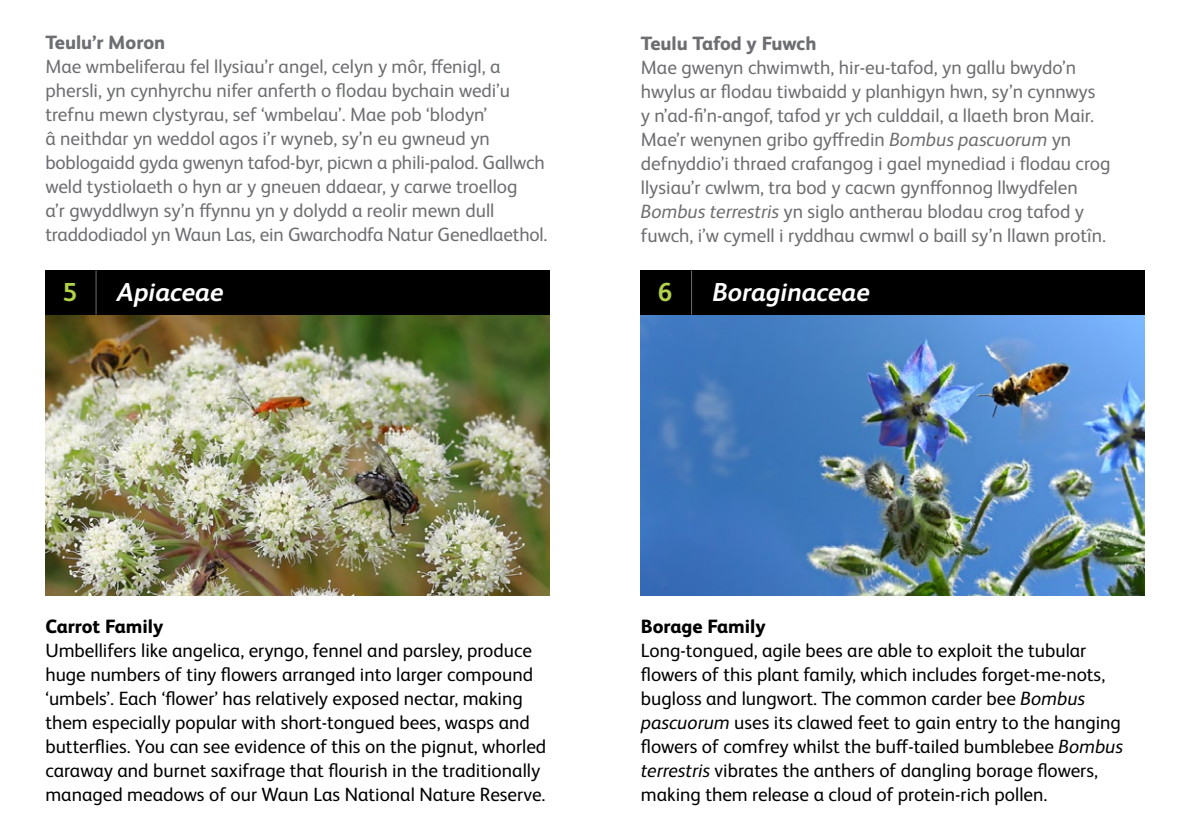
<style>
.page{position:relative;width:1191px;height:840px;background:#fff}
.page>*{position:absolute;margin:0;border:0;box-sizing:border-box;transform-origin:0 0}
.t1{font:italic 700 26px "FS Albert Pro";color:#fff}
.t2{font:700 26px "FS Albert Pro";color:#b1d34a}
.t3{font:19.2px/24px "FS Albert Pro";color:#6d6e71}
.t4{font:19.2px/24px "FS Albert Pro";color:#000}
.t5{font:800 19.2px "FS Albert Pro";letter-spacing:-.01em;color:#6d6e71}
.t6{font:800 19.2px "FS Albert Pro";letter-spacing:-.01em;color:#000}
.s1{font-style:italic}
</style>
<div class="page">
<img style="left:45px;top:314px;width:505px;height:281px">
<div style="left:45px;top:270px;width:516px;height:44px;background:#000"></div>
<hr style="left:96px;top:270px;width:1px;height:44px;background:#6d6e71">
<img style="left:641px;top:314px;width:504px;height:281px">
<div style="left:641px;top:270px;width:516px;height:44px;background:#000"></div>
<hr style="left:691px;top:270px;width:1px;height:44px;background:#6d6e71">
<div style="left:1145px;top:260px;width:46px;height:399px;background:#fff"></div>
<div style="left:550px;top:247px;width:45px;height:400px;background:#fff"></div>
<p class="t5" style="left:45px;top:27px;width:121px">Teulu’r Moron</p>
<p class="t3" style="left:45px;top:53px;width:503px">Mae wmbeliferau fel llysiau’r angel, celyn y môr, ffenigl, a phersli, yn cynhyrchu nifer anferth o flodau bychain wedi’u trefnu mewn clystyrau, sef ‘wmbelau’. Mae pob ‘blodyn’<br>â neithdar yn weddol agos i’r wyneb, sy’n eu gwneud yn boblogaidd gyda gwenyn tafod-byr, picwn a phili-palod. Gallwch weld tystiolaeth o hyn ar y gneuen ddaear, y carwe troellog<br>a’r gwyddlwyn sy’n ffynnu yn y dolydd a reolir mewn dull traddodiadol yn Waun Las, ein Gwarchodfa Natur Genedlaethol.</p>
<p class="t5" style="left:641px;top:28px;width:177px">Teulu Tafod y Fuwch</p>
<p class="t3" style="left:641px;top:54px;width:471px">Mae gwenyn chwimwth, hir-eu-tafod, yn gallu bwydo’n hwylus ar flodau tiwbaidd y planhigyn hwn, sy’n cynnwys<br>y n’ad-fi’n-angof, tafod yr ych culddail, a llaeth bron Mair.<br>Mae’r wenynen gribo gyffredin <span class="s1">Bombus pascuorum</span> yn defnyddio’i thraed crafangog i gael mynediad i flodau crog llysiau’r cwlwm, tra bod y cacwn gynffonnog llwydfelen <span class="s1">Bombus terrestris</span> yn siglo antherau blodau crog tafod y fuwch, i’w cymell i ryddhau cwmwl o baill sy’n llawn protîn.</p>
<h1 class="t2" style="left:62px;top:273px;width:16px">5</h1>
<h1 class="t1" style="left:117px;top:273px;width:107px">Apiaceae</h1>
<h1 class="t2" style="left:658px;top:273px;width:16px">6</h1>
<h1 class="t1" style="left:713px;top:273px;width:158px">Boraginaceae</h1>
<p class="t6" style="left:45px;top:611px;width:120px">Carrot Family</p>
<p class="t4" style="left:45px;top:636px;width:502px">Umbellifers like angelica, eryngo, fennel and parsley, produce huge numbers of tiny flowers arranged into larger compound ‘umbels’. Each ‘flower’ has relatively exposed nectar, making them especially popular with short-tongued bees, wasps and butterflies. You can see evidence of this on the pignut, whorled caraway and burnet saxifrage that flourish in the traditionally managed meadows of our Waun Las National Nature Reserve.</p>
<p class="t6" style="left:641px;top:611px;width:126px">Borage Family</p>
<p class="t4" style="left:641px;top:636px;width:483px">Long-tongued, agile bees are able to exploit the tubular flowers of this plant family, which includes forget-me-nots, bugloss and lungwort. The common carder bee <span class="s1">Bombus pascuorum</span> uses its clawed feet to gain entry to the hanging flowers of comfrey whilst the buff-tailed bumblebee <span class="s1">Bombus terrestris</span> vibrates the anthers of dangling borage flowers, making them release a cloud of protein-rich pollen.</p>
</div>
